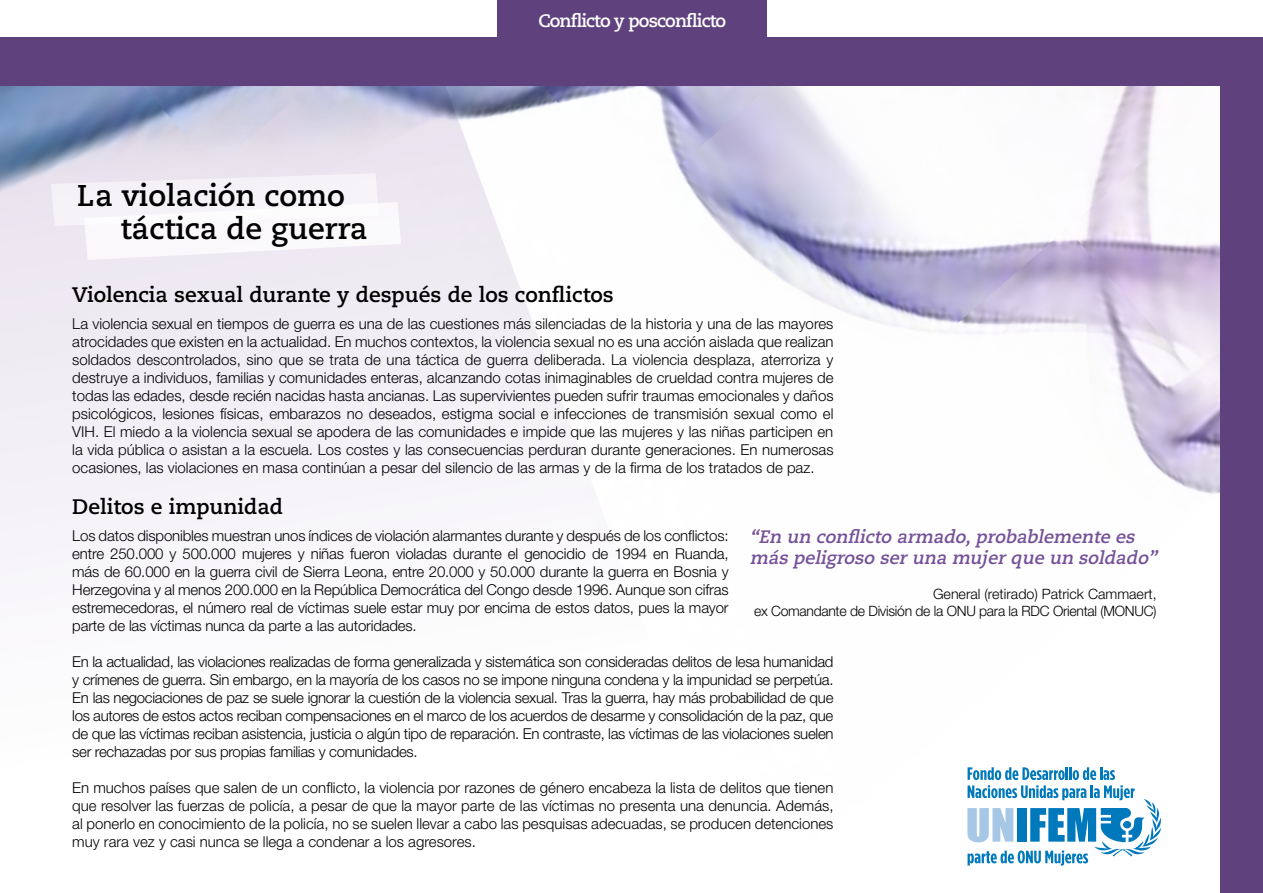
<style>
.page{position:relative;width:1263px;height:893px;background:#fff}
.page>*{position:absolute;margin:0;border:0;box-sizing:border-box;transform-origin:0 0}
.t1{font:700 30px/33.6px "Caecilia LT Std";color:#000}
.t2{font:700 21px "Caecilia LT Std";color:#000}
.t3{font:italic 700 18px/21.6px "Caecilia LT Std";color:#755198}
.t4{font:700 18px "Caecilia LT Std";letter-spacing:-.05em;color:#fff}
.t5{font:300 15px/18px "Helvetica Neue";letter-spacing:-.01em;color:#000;text-align:justify}
.t6{font:300 14.25px/17.1px "Helvetica Neue";letter-spacing:-.02em;color:#000;text-align:right}
</style>
<div class="page">
<img style="left:738px;top:85px;width:483px;height:808px">
<svg style="left:0;top:85px;width:738px;height:475px;fill:#f4f1f6"></svg>
<div style="left:1221px;top:0;width:42px;height:893px;background:#5f417e"></div>
<div style="left:0;top:0;width:1263px;height:85px;background:#5f417e"></div>
<div style="left:767px;top:0;width:496px;height:36px;background:#fff"></div>
<div style="left:0;top:0;width:497px;height:36px;background:#fff"></div>
<svg style="left:51px;top:173px;width:350px;height:87px"></svg>
<svg style="left:967px;top:767px;width:194px;height:99px"></svg>
<h1 class="t1" style="left:120px;top:179px;width:249px;text-indent:-43px">La violación como táctica de guerra</h1>
<p class="t4" style="left:538px;top:10px;width:189px">Conflicto y posconflicto</p>
<h2 class="t2" style="left:72px;top:282px;width:543px">Violencia sexual durante y después de los conflictos</h2>
<p class="t5" style="left:72px;top:314px;width:763px">La violencia sexual en tiempos de guerra es una de las cuestiones más silenciadas de la historia y una de las mayores atrocidades que existen en la actualidad. En muchos contextos, la violencia sexual no es una acción aislada que realizan soldados descontrolados, sino que se trata de una táctica de guerra deliberada. La violencia desplaza, aterroriza y destruye a individuos, familias y comunidades enteras, alcanzando cotas inimaginables de crueldad contra mujeres de todas las edades, desde recién nacidas hasta ancianas. Las supervivientes pueden sufrir traumas emocionales y daños psicológicos, lesiones físicas, embarazos no deseados, estigma social e infecciones de transmisión sexual como el VIH. El miedo a la violencia sexual se apodera de las comunidades e impide que las mujeres y las niñas participen en la vida pública o asistan a la escuela. Los costes y las consecuencias perduran durante generaciones. En numerosas ocasiones, las violaciones en masa continúan a pesar del silencio de las armas y de la firma de los tratados de paz.</p>
<h2 class="t2" style="left:72px;top:494px;width:212px">Delitos e impunidad</h2>
<p class="t5" style="left:72px;top:526px;width:658px">Los datos disponibles muestran unos índices de violación alarmantes durante y después de los conflictos: entre 250.000 y 500.000 mujeres y niñas fueron violadas durante el genocidio de 1994 en Ruanda, más de 60.000 en la guerra civil de Sierra Leona, entre 20.000 y 50.000 durante la guerra en Bosnia y Herzegovina y al menos 200.000 en la República Democrática del Congo desde 1996. Aunque son cifras estremecedoras, el número real de víctimas suele estar muy por encima de estos datos, pues la mayor parte de las víctimas nunca da parte a las autoridades.</p>
<p class="t5" style="left:72px;top:652px;width:763px">En la actualidad, las violaciones realizadas de forma generalizada y sistemática son consideradas delitos de lesa humanidad y crímenes de guerra. Sin embargo, en la mayoría de los casos no se impone ninguna condena y la impunidad se perpetúa.<br>En las negociaciones de paz se suele ignorar la cuestión de la violencia sexual. Tras la guerra, hay más probabilidad de que los autores de estos actos reciban compensaciones en el marco de los acuerdos de desarme y consolidación de la paz, que de que las víctimas reciban asistencia, justicia o algún tipo de reparación. En contraste, las víctimas de las violaciones suelen ser rechazadas por sus propias familias y comunidades.</p>
<p class="t5" style="left:72px;top:778px;width:763px">En muchos países que salen de un conflicto, la violencia por razones de género encabeza la lista de delitos que tienen que resolver las fuerzas de policía, a pesar de que la mayor parte de las víctimas no presenta una denuncia. Además, al ponerlo en conocimiento de la policía, no se suelen llevar a cabo las pesquisas adecuadas, se producen detenciones muy rara vez y casi nunca se llega a condenar a los agresores.</p>
<p class="t3" style="left:750px;top:526px;width:413px">“En un conflicto armado,probablemente es más peligroso seruna mujerque un soldado”</p>
<p class="t6" style="left:754px;top:585px;width:404px">General (retirado) Patrick Cammaert,<br>ex Comandante de División de la ONU para la RDC Oriental (MONUC)</p>
</div>
